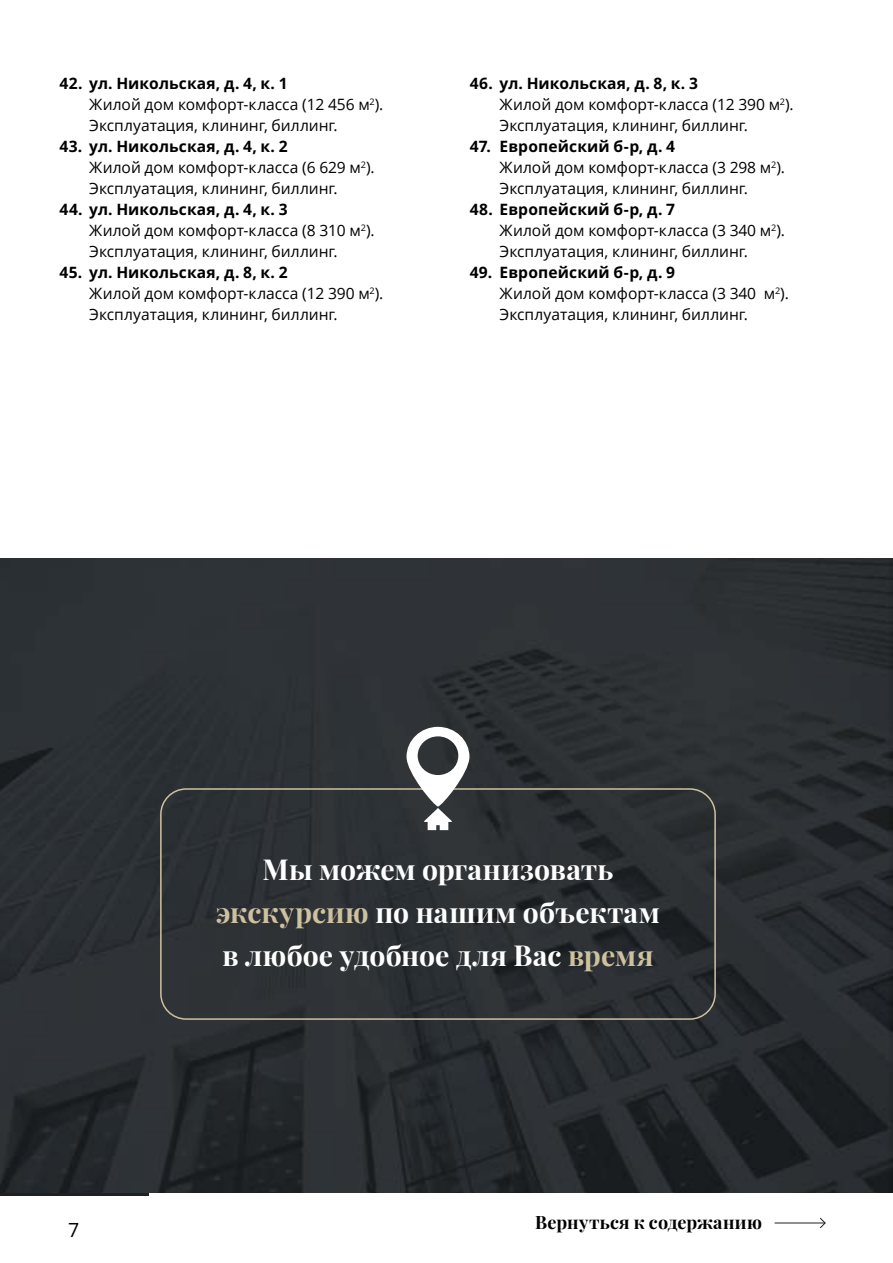
<style>
.page{position:relative;width:893px;height:1263px;background:#fff}
.page>*{position:absolute;margin:0;border:0;box-sizing:border-box;transform-origin:0 0}
.t1{font:700 28.35px/42.6px "Playfair Display";letter-spacing:.005em;color:#fff;text-align:center}
.t2{font:19.5px "Open Sans";color:#000}
.t3{font:700 18px "Playfair Display";letter-spacing:.01em;color:#000}
.t4{font:15.6px/21px "Open Sans";letter-spacing:-.005em;color:#000}
.s1{font-weight:700}
.s2{color:#cec19f}
</style>
<div class="page">
<div style="left:0;top:1191px;width:149px;height:5px;background:#1e2022"></div>
<hr style="left:775px;top:1222px;width:50px;height:1px;background:#1e2022">
<svg style="left:819px;top:1217px;width:7px;height:12px"></svg>
<img style="left:0;top:558px;width:893px;height:635px">
<div style="left:160px;top:788px;width:556px;height:232px;border:2px solid #cec19f;border-radius:25px"></div>
<svg style="left:406px;top:727px;width:63px;height:103px"></svg>
<p class="t4" style="left:89px;top:73px;width:296px;text-indent:-30px"><span class="s1">42. ул. Никольская, д. 4, к. 1<br></span>Жилой дом комфорт-класса (12 456 м<sup>2</sup>).<br>Эксплуатация, клининг, биллинг.</p>
<p class="t4" style="left:89px;top:136px;width:287px;text-indent:-30px"><span class="s1">43. ул. Никольская, д. 4, к. 2<br></span>Жилой дом комфорт-класса (6 629 м<sup>2</sup>).<br>Эксплуатация, клининг, биллинг.</p>
<p class="t4" style="left:89px;top:199px;width:287px;text-indent:-30px"><span class="s1">44. ул. Никольская, д. 4, к. 3<br></span>Жилой дом комфорт-класса (8 310 м<sup>2</sup>).<br>Эксплуатация, клининг, биллинг.</p>
<p class="t4" style="left:89px;top:262px;width:296px;text-indent:-30px"><span class="s1">45. ул. Никольская, д. 8, к. 2<br></span>Жилой дом комфорт-класса (12 390 м<sup>2</sup>).<br>Эксплуатация, клининг, биллинг.</p>
<p class="t4" style="left:500px;top:73px;width:296px;text-indent:-30px"><span class="s1">46. ул. Никольская, д. 8, к. 3<br></span>Жилой дом комфорт-класса (12 390 м<sup>2</sup>).<br>Эксплуатация, клининг, биллинг.</p>
<p class="t4" style="left:500px;top:136px;width:287px;text-indent:-30px"><span class="s1">47. Европейский б-р, д. 4<br></span>Жилой дом комфорт-класса (3 298 м<sup>2</sup>).<br>Эксплуатация, клининг, биллинг.</p>
<p class="t4" style="left:500px;top:199px;width:287px;text-indent:-30px"><span class="s1">48. Европейский б-р, д. 7<br></span>Жилой дом комфорт-класса (3 340 м<sup>2</sup>).<br>Эксплуатация, клининг, биллинг.</p>
<p class="t4" style="left:500px;top:262px;width:291px;text-indent:-30px"><span class="s1">49. Европейский б-р, д. 9<br></span>Жилой дом комфорт-класса (3 340 м<sup>2</sup>).<br>Эксплуатация, клининг, биллинг.</p>
<h1 class="t1" style="left:216px;top:846px;width:446px">Мы можем организовать <span class="s2">экскурсию</span> по нашим объектам в любое удобное для Вас <span class="s2">время</span></h1>
<p class="t2" style="left:68px;top:1219px;width:13px">7</p>
<p class="t3" style="left:535px;top:1208px;width:228px">Вернуться к содержанию</p>
</div>
